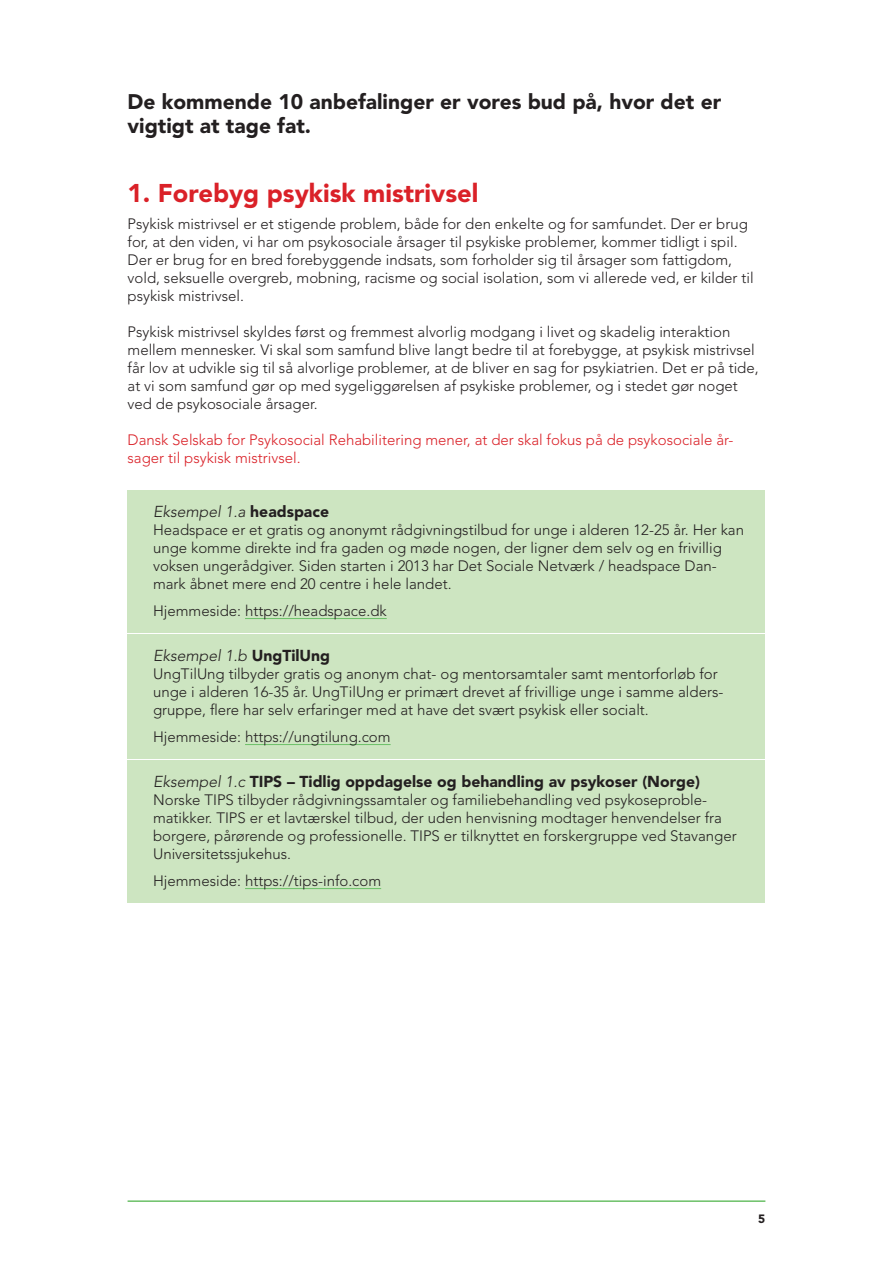
<style>
.page{position:relative;width:893px;height:1263px;background:#fff}
.page>*{position:absolute;margin:0;border:0;box-sizing:border-box;transform-origin:0 0}
.Punkter{font:900 25.5px "Avenir LT Std";color:#da2128}
._10_Mellem{font:900 21px/24px "Avenir LT Std";color:#231f20}
.Eksempel_over{font:900 15.75px "Avenir LT Std";color:#231f20}
.Eksempel_over-2{font:italic 300 15.75px "Avenir LT Std";color:#231f20}
.Eksempler{font:300 15px/18px "Avenir LT Std";color:#231f20}
._10_Program_brød{font:300 15px/18px "Avenir LT Std";color:#231f20}
.Program_brød_farve{font:300 15px/18px "Avenir LT Std";color:#da2128}
.PR_Paginering{font:900 12px "Avenir LT Std";color:#231f20}
.s1{font-weight:900;font-style:normal}
.s2{font-weight:300;font-style:italic}
</style>
<div class="page">
<div style="left:128px;top:490px;width:637px;height:44px;background:#cde5c1"></div>
<div style="left:128px;top:509px;width:637px;height:96px;background:#cde5c1"></div>
<div style="left:128px;top:590px;width:637px;height:42px;background:#cde5c1"></div>
<hr style="left:245px;top:618px;width:142px;height:1px;background:#6bc067">
<div style="left:128px;top:634px;width:637px;height:44px;background:#cde5c1"></div>
<div style="left:128px;top:653px;width:637px;height:78px;background:#cde5c1"></div>
<div style="left:128px;top:716px;width:637px;height:42px;background:#cde5c1"></div>
<hr style="left:245px;top:744px;width:146px;height:1px;background:#6bc067">
<div style="left:128px;top:760px;width:637px;height:44px;background:#cde5c1"></div>
<div style="left:128px;top:779px;width:637px;height:96px;background:#cde5c1"></div>
<div style="left:128px;top:860px;width:637px;height:42px;background:#cde5c1"></div>
<hr style="left:245px;top:888px;width:136px;height:1px;background:#6bc067">
<hr style="left:128px;top:1200px;width:637px;height:2px;background:#6bc067">
<p class="_10_Mellem" style="left:128px;top:90px;width:595px">De kommende 10 anbefalinger er vores bud på, hvor det er vigtigt at tage fat.</p>
<p class="Punkter" style="left:128px;top:178px;width:352px">1. Forebyg psykisk mistrivsel</p>
<p class="_10_Program_brød" style="left:128px;top:215px;width:628px">Psykisk mistrivsel er et stigende problem, både for den enkelte og for samfundet. Der er brug for, at den viden, vi har om psykosociale årsager til psykiske problemer, kommer tidligt i spil.<br>Der er brug for en bred forebyggende indsats, som forholder sig til årsager som fattigdom, vold, seksuelle overgreb, mobning, racisme og social isolation, som vi allerede ved, er kilder til psykisk mistrivsel.</p>
<p class="_10_Program_brød" style="left:128px;top:323px;width:633px">Psykisk mistrivsel skyldes først og fremmest alvorlig modgang i livet og skadelig interaktion mellem mennesker. Vi skal som samfund blive langt bedre til at forebygge, at psykisk mistrivsel får lov at udvikle sig til så alvorlige problemer, at de bliver en sag for psykiatrien. Det er på tide, at vi som samfund gør op med sygeliggørelsen af psykiske problemer, og i stedet gør noget ved de psykosociale å rsager.</p>
<p class="Program_brød_farve" style="left:128px;top:431px;width:607px">Dansk Selskab for Psykosocial Rehabilitering mener, at der skal fokus på de psykosociale å r&shy;sager til psykisk mistrivsel.</p>
<p class="Eksempel_over-2" style="left:153px;top:502px;width:177px">Eksempel 1.a <span class="s1">headspace</span></p>
<p class="Eksempler" style="left:153px;top:521px;width:592px">Headspace er et gratis og anonymt rådgivningstilbud for unge i alderen 12-25 år. Her kan unge komme direkte ind fra gaden og møde nogen, der ligner dem selv og en frivillig voksen ungerådgiver. Siden starten i 2013 har Det Sociale Netværk / headspace Dan&shy;mark åbnet mere end 20 centre i hele landet.</p>
<p class="Eksempler" style="left:153px;top:602px;width:235px">Hjemmeside: https://headspace.dk</p>
<p class="Eksempel_over-2" style="left:153px;top:646px;width:179px">Eksempel 1.b <span class="s1">UngTilUng</span></p>
<p class="Eksempler" style="left:153px;top:665px;width:572px">UngTilUng tilbyder gratis og anonym chat- og mentorsamtaler samt mentorforløb for unge i alderen 16-35 år. UngTilUng er primært drevet af frivillige unge i samme alders&shy;gruppe, flere har selv erfaringer med at have det svært psykisk eller socialt.</p>
<p class="Eksempler" style="left:153px;top:728px;width:239px">Hjemmeside: https://ungtilung.com</p>
<p class="Eksempel_over" style="left:153px;top:772px;width:548px"><span class="s2">Eksempel 1.c</span> TIPS – Tidlig oppdagelse og behandling av psykoser (Norge)</p>
<p class="Eksempler" style="left:153px;top:791px;width:585px">Norske TIPS tilbyder rådgivningssamtaler og familiebehandling ved psykoseproble&shy;matikker. TIPS er et lavtærskel tilbud, der uden henvisning modtager henvendelser fra borgere, pårørende og professionelle. TIPS er tilknyttet en forskergruppe ved Stavanger Universitetssjukehus.</p>
<p class="Eksempler" style="left:153px;top:872px;width:230px">Hjemmeside: https://tips-info.com</p>
<p class="PR_Paginering" style="left:758px;top:1212px;width:9px">5</p>
</div>
